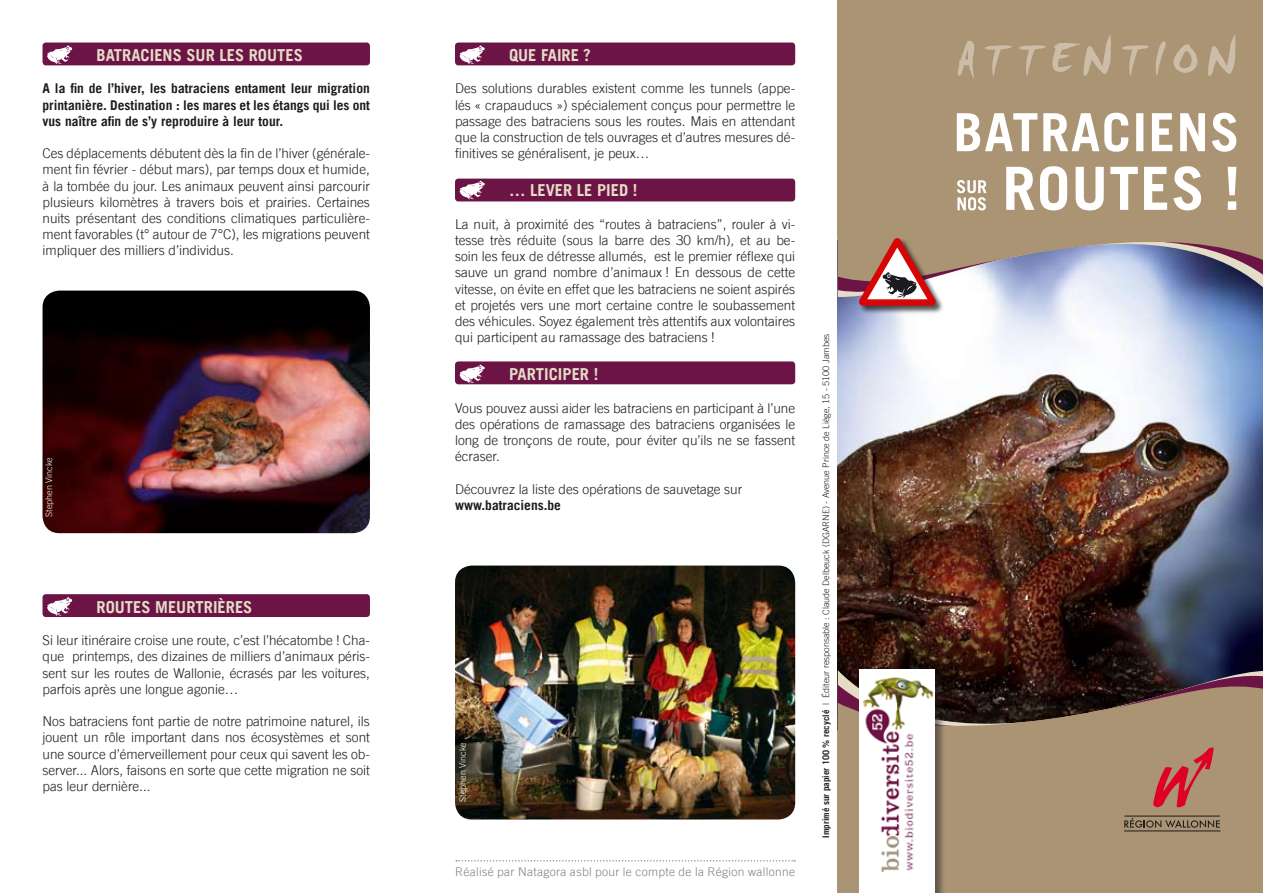
<style>
.page{position:relative;width:1263px;height:893px;background:#fff}
.page>*{position:absolute;margin:0;border:0;box-sizing:border-box;transform-origin:0 0}
.t1{font:700 16.5px "Trade Gothic";color:#e4dcc7}
.t2{font:300 13.5px/16.2px "Trade Gothic";color:#1b1c20;text-align:justify}
.t3{font:700 13.5px/16.2px "Trade Gothic";color:#1b1c20;text-align:justify}
.t4{font:300 12px "Trade Gothic";letter-spacing:.03em;color:#818084}
.t5{font:300 9px "Trade Gothic";color:#1b1c20}
.t6{font:300 9px "Trade Gothic";color:#fff}
.s1{font-weight:700}
</style>
<div class="page">
<img style="left:838px;top:306px;width:425px;height:358px">
<div style="left:838px;top:730px;width:425px;height:163px;background:#ab9473"></div>
<div style="left:860px;top:670px;width:92px;height:223px;background:#1b1c20;opacity:.5"></div>
<div style="left:859px;top:670px;width:75px;height:223px;background:#fff"></div>
<img style="left:880px;top:809px;width:34px;height:64px">
<div style="left:838px;top:0;width:425px;height:238px;background:#ab9473"></div>
<svg style="left:958px;top:35px;width:277px;height:44px"></svg>
<div style="left:858px;top:238px;width:92px;height:82px;background:#1b1c20;opacity:.75"></div>
<svg style="left:838px;top:238px;width:425px;height:68px;background:#a99da8"></svg>
<svg style="left:1006px;top:166px;width:230px;height:44px"></svg>
<svg style="left:957px;top:113px;width:279px;height:39px"></svg>
<svg style="left:957px;top:180px;width:29px;height:30px"></svg>
<div style="left:43px;top:594px;width:327px;height:23px;background:#6d1446;border-radius:3px"></div>
<div style="left:43px;top:43px;width:327px;height:22px;background:#6d1446;border-radius:3px"></div>
<svg style="left:47px;top:45px;width:25px;height:19px"></svg>
<svg style="left:47px;top:597px;width:25px;height:19px"></svg>
<img style="left:43px;top:291px;width:327px;height:242px">
<img style="left:455px;top:566px;width:340px;height:253px">
<div style="left:455px;top:43px;width:340px;height:22px;background:#6d1446;border-radius:3px"></div>
<div style="left:455px;top:179px;width:340px;height:22px;background:#6d1446;border-radius:3px"></div>
<div style="left:455px;top:361px;width:340px;height:23px;background:#6d1446;border-radius:3px"></div>
<svg style="left:460px;top:45px;width:25px;height:19px"></svg>
<svg style="left:460px;top:181px;width:25px;height:19px"></svg>
<svg style="left:460px;top:364px;width:25px;height:19px"></svg>
<svg style="left:1124px;top:818px;width:96px;height:10px"></svg>
<svg style="left:838px;top:664px;width:425px;height:145px"></svg>
<hr style="left:1124px;top:831px;width:96px;height:1px;background:#1b1c20">
<hr style="left:1124px;top:816px;width:96px;height:1px;background:#1b1c20">
<svg style="left:456px;top:860px;width:339px;height:1px"></svg>
<p class="t1" style="left:97px;top:45px;width:208px">Batraciens sur les routes</p>
<p class="t3" style="left:43px;top:80px;width:329px">A la fin de l’hiver, les batraciens entament leur migration printanière. Destination : les mares et les étangs qui les ont vus naître afin de s’y reproduire à leur tour.</p>
<p class="t2" style="left:43px;top:145px;width:329px">Ces déplacements débutent dès la fin de l’hiver (générale&shy;ment fin février - début mars), par temps doux et humide, à la tombée du jour. Les animaux peuvent ainsi parcourir plusieurs kilomètres à travers bois et prairies. Certaines nuits présentant des conditions climatiques particulière&shy;ment favorables (t° autour de 7°C), les migrations peuvent impliquer des milliers d’individus.</p>
<p class="t6" style="left:44px;top:517px;width:61px;rotate:-90deg">Stephen Vincke</p>
<p class="t1" style="left:97px;top:597px;width:157px">Routes meurtrières</p>
<p class="t2" style="left:43px;top:632px;width:329px">Si leur itinéraire croise une route, c’est l’hécatombe ! Cha&shy;que printemps, des dizaines de milliers d’animaux péris&shy;sent sur les routes de Wallonie, écrasés par les voitures, parfois après une longue agonie…</p>
<p class="t2" style="left:43px;top:713px;width:329px">Nos batraciens font partie de notre patrimoine naturel, ils jouent un rôle important dans nos écosystèmes et sont une source d’émerveillement pour ceux qui savent les ob&shy;server... Alors, faisons en sorte que cette migration ne soit pas leur dernière...</p>
<p class="t1" style="left:509px;top:45px;width:83px">Que faire ?</p>
<p class="t2" style="left:455px;top:80px;width:342px">Des solutions durables existent comme les tunnels (appe&shy;lés « crapauducs ») spécialement conçus pour permettre le passage des batraciens sous les routes. Mais en attendant que la construction de tels ouvrages et d’autres mesures dé&shy;finitives se généralisent, je peux…</p>
<p class="t1" style="left:509px;top:180px;width:130px">… lever le pied !</p>
<p class="t2" style="left:455px;top:216px;width:342px">La nuit, à proximité des “routes à batraciens”, rouler à vi&shy;tesse très réduite (sous la barre des 30 km/h), et au be&shy;soin les feux de détresse allumés, est le premier réflexe qui sauve un grand nombre d’animaux ! En dessous de cette vitesse, on évite en effet que les batraciens ne soient aspirés et projetés vers une mort certaine contre le soubassement des véhicules. Soyez également très attentifs aux volontaires qui participent au ramassage des batraciens !</p>
<p class="t1" style="left:509px;top:364px;width:91px">Participer !</p>
<p class="t2" style="left:455px;top:399px;width:342px">Vous pouvez aussi aider les batraciens en participant à l’une des opérations de ramassage des batraciens organisées le long de tronçons de route, pour éviter qu’ils ne se fassent écraser.</p>
<p class="t2" style="left:455px;top:480px;width:289px">Découvrez la liste des opérations de sauvetage sur</p>
<p class="t3" style="left:455px;top:497px;width:108px">www.batraciens.be</p>
<p class="t6" style="left:457px;top:802px;width:61px;rotate:-90deg">Stephen Vincke</p>
<p class="t4" style="left:455px;top:864px;width:342px">Réalisé par Natagora asbl pour le compte de la Région wallonne</p>
<p class="t5" style="left:821px;top:838px;width:506px;rotate:-90deg"><span class="s1">Imprimé sur papier 100 % recyclé</span> | Éditeur responsable : Claude Delbeuck (DGARNE) - Avenue Prince de Liège, 15 - 5100 Jambes</p>
</div>
